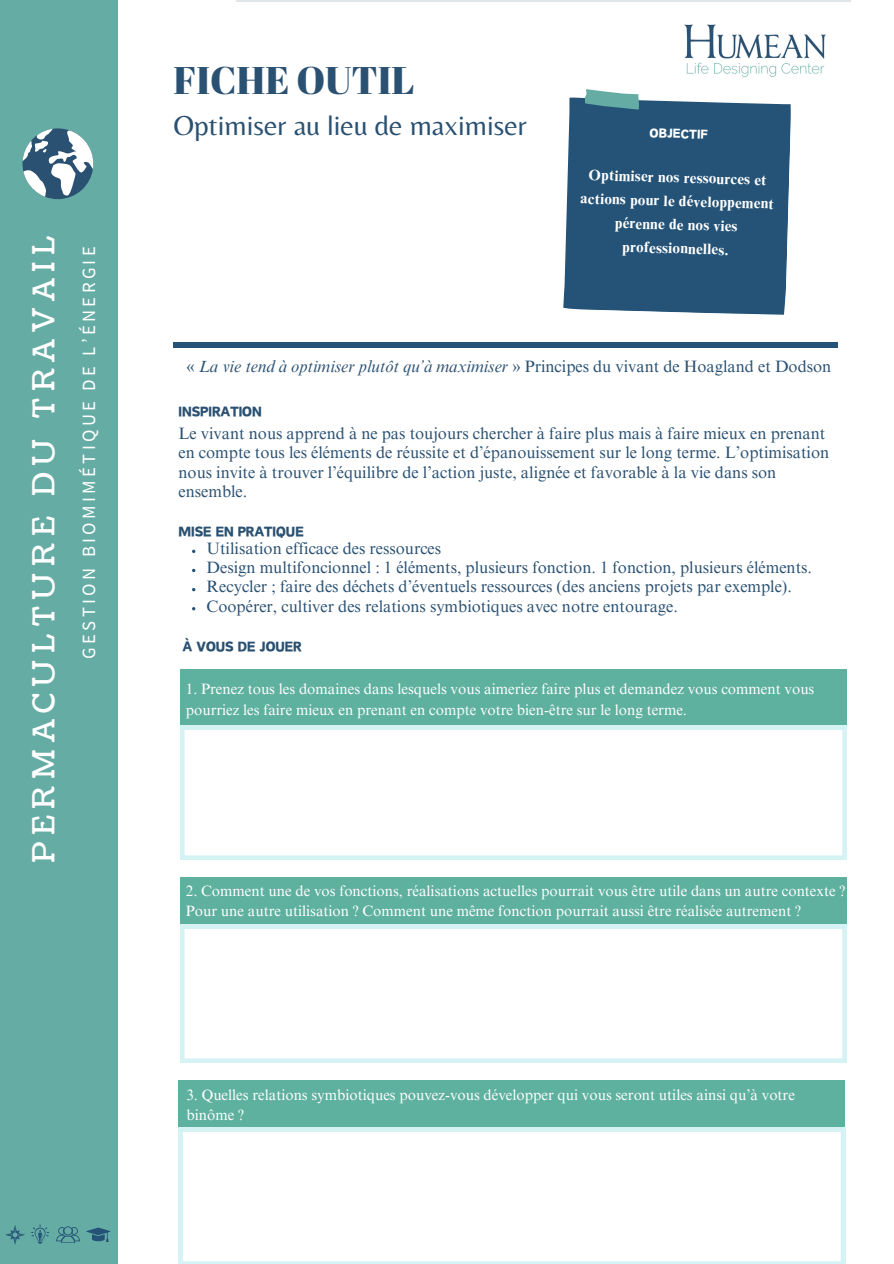
<style>
.page{position:relative;width:894px;height:1264px;background:#fff}
.page>*{position:absolute;margin:0;border:0;box-sizing:border-box;transform-origin:0 0}
.t1{font:38.55px "Abril Fatface";color:#2b5172}
.t2{font:30.3px "Coustard";letter-spacing:.22em;color:#fff}
.t3{font:28.5px "Belleza";color:#2b5172}
.t4{font:18.6px "Source Sans Pro";letter-spacing:.18em;color:#fff}
.t5{font:16.5px/19.2px "Times NRMT Pro";color:#2b5172}
.t6{font:italic 16.5px "Times NRMT Pro";color:#2b5172}
.t7{font:16.5px "Canva Sweet Heart";color:#2b5172}
.t8{font:15px/20.2px "Times NRMT Pro";color:#fff}
.t9{font:700 15px/23.7px "Times NRMT Pro";color:#fff;text-align:center}
.t10{font:15px "Canva Sweet Heart";color:#fff}
.s1{font-style:normal}
</style>
<div class="page">
<div style="left:0;top:0;width:118px;height:1263px;background:#65aca4"></div>
<hr style="left:236px;top:0;width:615px;height:2px;background:#2b5172">
<svg style="left:23px;top:128px;width:70px;height:71px"></svg>
<img style="left:684px;top:24px;width:142px;height:53px">
<div style="left:563px;top:97px;width:227px;height:218px;background:#245377"></div>
<svg style="left:585px;top:89px;width:54px;height:21px"></svg>
<div style="left:173px;top:342px;width:664px;height:6px;background:#245377"></div>
<div style="left:180px;top:669px;width:666px;height:56px;background:#5eb09f"></div>
<svg style="left:180px;top:725px;width:666px;height:134px"></svg>
<div style="left:180px;top:876px;width:666px;height:48px;background:#5eb09f"></div>
<svg style="left:180px;top:924px;width:666px;height:138px"></svg>
<div style="left:178px;top:1079px;width:666px;height:48px;background:#5eb09f"></div>
<svg style="left:178px;top:1127px;width:666px;height:136px"></svg>
<svg style="left:6px;top:1225px;width:18px;height:19px"></svg>
<svg style="left:31px;top:1224px;width:18px;height:19px"></svg>
<svg style="left:86px;top:1227px;width:24px;height:14px"></svg>
<svg style="left:56px;top:1226px;width:24px;height:16px"></svg>
<p class="t2" style="left:24px;top:863px;width:629px;rotate:-90deg">PERMACULTURE DU TRAVAIL</p>
<p class="t4" style="left:77px;top:658px;width:414px;rotate:-90deg">GESTION BIOMIMÉTIQUE DE L’ÉNERGIE</p>
<p class="t1" style="left:173px;top:53px;width:242px">FICHE OUTIL</p>
<p class="t3" style="left:173px;top:109px;width:354px">Optimiser au lieu de maximiser</p>
<h1 class="t10" style="left:649px;top:125px;width:60px;rotate:2deg">OBJECTIF</h1>
<h3 class="t9" style="left:581px;top:164px;width:195px;rotate:2deg">Optimiser nos ressources et actions pour le développement pérenne de nos vies professionnelles.</h3>
<p class="t6" style="left:186px;top:360px;width:646px"><span class="s1">«</span> La vie tend à optimiser plutôt qu’à maximiser <span class="s1">» Principes du vivant de Hoagland et Dodson</span></p>
<p class="t7" style="left:178px;top:403px;width:85px">INSPIRATION</p>
<h2 class="t5" style="left:178px;top:426px;width:652px">Le vivant nous apprend à ne pas toujours chercher à faire plus mais à faire mieux en prenant en compte tous les éléments de réussite et d’épanouissement sur le long terme. L’optimisation nous invite à trouver l’équilibre de l’action juste, alignée et favorable à la vie dans son ensemble.</h2>
<h4 class="t7" style="left:178px;top:524px;width:127px">MISE EN PRATIQUE</h4>
<h5 class="t5" style="left:206px;top:541px;width:236px">Utilisation efficace des ressources</h5>
<p class="t5" style="left:206px;top:560px;width:606px">Design multifoncionnel : 1 éléments, plusieurs fonction. 1 fonction, plusieurs éléments.</p>
<p class="t5" style="left:206px;top:579px;width:586px">Recycler ; faire des déchets d’éventuels ressources (des anciens projets par exemple).</p>
<p class="t5" style="left:206px;top:598px;width:472px">Coopérer, cultiver des relations symbiotiques avec notre entourage.</p>
<h4 class="t7" style="left:182px;top:639px;width:120px">À VOUS DE JOUER</h4>
<p class="t8" style="left:186px;top:681px;width:630px">1. Prenez tous les domaines dans lesquels vous aimeriez faire plus et demandez vous comment vous pourriez les faire mieux en prenant en compte votre bien-être sur le long terme.</p>
<p class="t8" style="left:186px;top:882px;width:660px">2. Comment une de vos fonctions, réalisations actuelles pourrait vous être utile dans un autre contexte ?<br>Pour une autre utilisation ? Comment une même fonction pourrait aussi être réalisée autrement ?</p>
<p class="t8" style="left:186px;top:1086px;width:610px">3. Quelles relations symbiotiques pouvez-vous développer qui vous seront utiles ainsi qu’à votre binôme ?</p>
</div>
